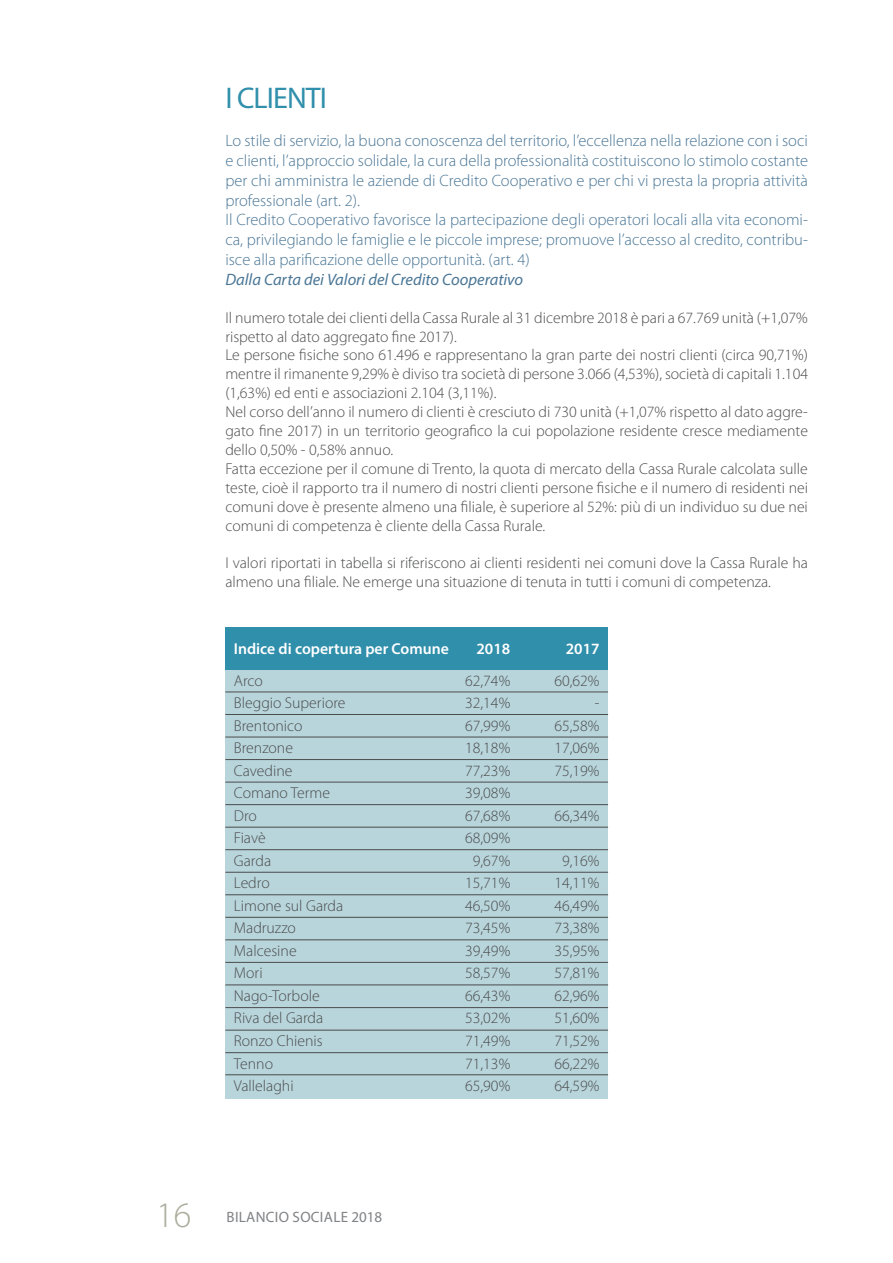
<style>
.page{position:relative;width:893px;height:1263px;background:#fff}
.page>*{position:absolute;margin:0;border:0;box-sizing:border-box;transform-origin:0 0}
.t1{font:300 36px "Myriad Pro";color:#acac9c}
.Titolo_1{font:30px "Myriad Pro";letter-spacing:-.03em;color:#308fab}
.Testo{font:300 16.5px/19.8px "Myriad Pro";color:#4a7696;text-align:justify}
.Testo-2{font:italic 16.5px "Myriad Pro";color:#4a7696}
.Testo-3{font:300 15.75px/18.9px "Myriad Pro";color:#4b4c4d;text-align:justify}
.Testo-4{font:600 15.75px "Myriad Pro";color:#fff}
.t2{font:15px "Myriad Pro";letter-spacing:.02em;color:#808285}
</style>
<div class="page">
<div style="left:225px;top:631px;width:383px;height:468px;background:#b8d5db"></div>
<div style="left:225px;top:627px;width:383px;height:43px;background:#308fab"></div>
<hr style="left:225px;top:692px;width:383px;height:1px;background:#4b4c4d">
<hr style="left:225px;top:714px;width:383px;height:1px;background:#4b4c4d">
<hr style="left:225px;top:737px;width:383px;height:1px;background:#4b4c4d">
<hr style="left:225px;top:759px;width:383px;height:1px;background:#4b4c4d">
<hr style="left:225px;top:782px;width:383px;height:1px;background:#4b4c4d">
<hr style="left:225px;top:804px;width:383px;height:1px;background:#4b4c4d">
<hr style="left:225px;top:827px;width:383px;height:1px;background:#4b4c4d">
<hr style="left:225px;top:849px;width:383px;height:1px;background:#4b4c4d">
<hr style="left:225px;top:872px;width:383px;height:1px;background:#4b4c4d">
<hr style="left:225px;top:894px;width:383px;height:1px;background:#4b4c4d">
<hr style="left:225px;top:917px;width:383px;height:1px;background:#4b4c4d">
<hr style="left:225px;top:939px;width:383px;height:1px;background:#4b4c4d">
<hr style="left:225px;top:1007px;width:383px;height:1px;background:#4b4c4d">
<hr style="left:225px;top:962px;width:383px;height:1px;background:#4b4c4d">
<hr style="left:225px;top:1030px;width:383px;height:1px;background:#4b4c4d">
<hr style="left:225px;top:985px;width:383px;height:1px;background:#4b4c4d">
<hr style="left:225px;top:1052px;width:383px;height:1px;background:#4b4c4d">
<hr style="left:225px;top:1074px;width:383px;height:1px;background:#4b4c4d">
<p class="Titolo_1" style="left:225px;top:79px;width:103px">I CLIENTI</p>
<p class="Testo" style="left:225px;top:131px;width:584px">Lo stile di servizio, la buona conoscenza del territorio, l’eccellenza nella relazione con i soci e clienti, l’approccio solidale, la cura della professionalità costituiscono lo stimolo costante per chi amministra le aziende di Credito Cooperativo e per chi vi presta la propria attività professionale (art. 2).</p>
<p class="Testo" style="left:225px;top:210px;width:584px">Il Credito Cooperativo favorisce la partecipazione degli operatori locali alla vita economi&shy;ca, privilegiando le famiglie e le piccole imprese; promuove l’accesso al credito, contribu&shy;isce alla parificazione delle opportunità. (art. 4)</p>
<p class="Testo-2" style="left:225px;top:269px;width:299px">Dalla Carta dei Valori del Credito Cooperativo</p>
<p class="Testo-3" style="left:225px;top:308px;width:584px">Il numero totale dei clienti della Cassa Rurale al 31 dicembre 2018 è pari a 67.769 unità (+1,07% rispetto al dato aggregato fine 2017).</p>
<p class="Testo-3" style="left:225px;top:346px;width:584px">Le persone fisiche sono 61.496 e rappresentano la gran parte dei nostri clienti (circa 90,71%) mentre il rimanente 9,29% è diviso tra società di persone 3.066 (4,53%), società di capitali 1.104 (1,63%) ed enti e associazioni 2.104 (3,11%).</p>
<p class="Testo-3" style="left:225px;top:403px;width:584px">Nel corso dell’anno il numero di clienti è cresciuto di 730 unità (+1,07% rispetto al dato aggre&shy;gato fine 2017) in un territorio geografico la cui popolazione residente cresce mediamente dello 0,50% - 0,58% annuo.</p>
<p class="Testo-3" style="left:225px;top:459px;width:584px">Fatta eccezione per il comune di Trento, la quota di mercato della Cassa Rurale calcolata sulle teste, cioè il rapporto tra il numero di nostri clienti persone fisiche e il numero di residenti nei comuni dove è presente almeno una filiale, è superiore al 52%: più di un individuo su due nei comuni di competenza è cliente della Cassa Rurale.</p>
<p class="Testo-3" style="left:225px;top:554px;width:584px">I valori riportati in tabella si riferiscono ai clienti residenti nei comuni dove la Cassa Rurale ha almeno una filiale. Ne emerge una situazione di tenuta in tutti i comuni di competenza.</p>
<p class="Testo-4" style="left:234px;top:639px;width:217px">Indice di copertura per Comune</p>
<p class="Testo-4" style="left:476px;top:638px;width:35px">2018</p>
<p class="Testo-4" style="left:566px;top:638px;width:35px">2017</p>
<p class="Testo-3" style="left:234px;top:671px;width:31px">Arco</p>
<p class="Testo-3" style="left:465px;top:671px;width:47px">62,74%</p>
<p class="Testo-3" style="left:554px;top:671px;width:47px">60,62%</p>
<p class="Testo-3" style="left:234px;top:694px;width:113px">Bleggio Superiore</p>
<p class="Testo-3" style="left:465px;top:694px;width:47px">32,14%</p>
<p class="Testo-3" style="left:595px;top:694px;width:6px">-</p>
<p class="Testo-3" style="left:234px;top:716px;width:70px">Brentonico</p>
<p class="Testo-3" style="left:465px;top:716px;width:47px">67,99%</p>
<p class="Testo-3" style="left:554px;top:716px;width:47px">65,58%</p>
<p class="Testo-3" style="left:234px;top:739px;width:61px">Brenzone</p>
<p class="Testo-3" style="left:465px;top:739px;width:47px">18,18%</p>
<p class="Testo-3" style="left:554px;top:739px;width:47px">17,06%</p>
<p class="Testo-3" style="left:234px;top:761px;width:60px">Cavedine</p>
<p class="Testo-3" style="left:465px;top:761px;width:47px">77,23%</p>
<p class="Testo-3" style="left:554px;top:761px;width:47px">75,19%</p>
<p class="Testo-3" style="left:234px;top:784px;width:98px">Comano Terme</p>
<p class="Testo-3" style="left:465px;top:784px;width:47px">39,08%</p>
<p class="Testo-3" style="left:234px;top:806px;width:25px">Dro</p>
<p class="Testo-3" style="left:465px;top:806px;width:47px">67,68%</p>
<p class="Testo-3" style="left:554px;top:806px;width:47px">66,34%</p>
<p class="Testo-3" style="left:234px;top:829px;width:33px">Fiavè</p>
<p class="Testo-3" style="left:465px;top:829px;width:47px">68,09%</p>
<p class="Testo-3" style="left:234px;top:851px;width:39px">Garda</p>
<p class="Testo-3" style="left:473px;top:851px;width:39px">9,67%</p>
<p class="Testo-3" style="left:562px;top:851px;width:39px">9,16%</p>
<p class="Testo-3" style="left:234px;top:874px;width:37px">Ledro</p>
<p class="Testo-3" style="left:465px;top:874px;width:47px">15,71%</p>
<p class="Testo-3" style="left:554px;top:874px;width:47px">14,11%</p>
<p class="Testo-3" style="left:234px;top:896px;width:111px">Limone sul Garda</p>
<p class="Testo-3" style="left:465px;top:896px;width:47px">46,50%</p>
<p class="Testo-3" style="left:554px;top:896px;width:47px">46,49%</p>
<p class="Testo-3" style="left:234px;top:919px;width:64px">Madruzzo</p>
<p class="Testo-3" style="left:465px;top:919px;width:47px">73,45%</p>
<p class="Testo-3" style="left:554px;top:919px;width:47px">73,38%</p>
<p class="Testo-3" style="left:234px;top:941px;width:64px">Malcesine</p>
<p class="Testo-3" style="left:465px;top:941px;width:47px">39,49%</p>
<p class="Testo-3" style="left:554px;top:941px;width:47px">35,95%</p>
<p class="Testo-3" style="left:234px;top:964px;width:30px">Mori</p>
<p class="Testo-3" style="left:465px;top:964px;width:47px">58,57%</p>
<p class="Testo-3" style="left:554px;top:964px;width:47px">57,81%</p>
<p class="Testo-3" style="left:234px;top:986px;width:87px">Nago-Torbole</p>
<p class="Testo-3" style="left:465px;top:986px;width:47px">66,43%</p>
<p class="Testo-3" style="left:554px;top:986px;width:47px">62,96%</p>
<p class="Testo-3" style="left:234px;top:1009px;width:91px">Riva del Garda</p>
<p class="Testo-3" style="left:465px;top:1009px;width:47px">53,02%</p>
<p class="Testo-3" style="left:554px;top:1009px;width:47px">51,60%</p>
<p class="Testo-3" style="left:234px;top:1031px;width:90px">Ronzo Chienis</p>
<p class="Testo-3" style="left:465px;top:1031px;width:47px">71,49%</p>
<p class="Testo-3" style="left:554px;top:1031px;width:47px">71,52%</p>
<p class="Testo-3" style="left:234px;top:1054px;width:41px">Tenno</p>
<p class="Testo-3" style="left:465px;top:1054px;width:47px">71,13%</p>
<p class="Testo-3" style="left:554px;top:1054px;width:47px">66,22%</p>
<p class="Testo-3" style="left:234px;top:1076px;width:61px">Vallelaghi</p>
<p class="Testo-3" style="left:465px;top:1076px;width:47px">65,90%</p>
<p class="Testo-3" style="left:554px;top:1076px;width:47px">64,59%</p>
<h1 class="t1" style="left:156px;top:1196px;width:37px">16</h1>
<p class="t2" style="left:227px;top:1208px;width:157px">BILANCIO SOCIALE 2018</p>
</div>
